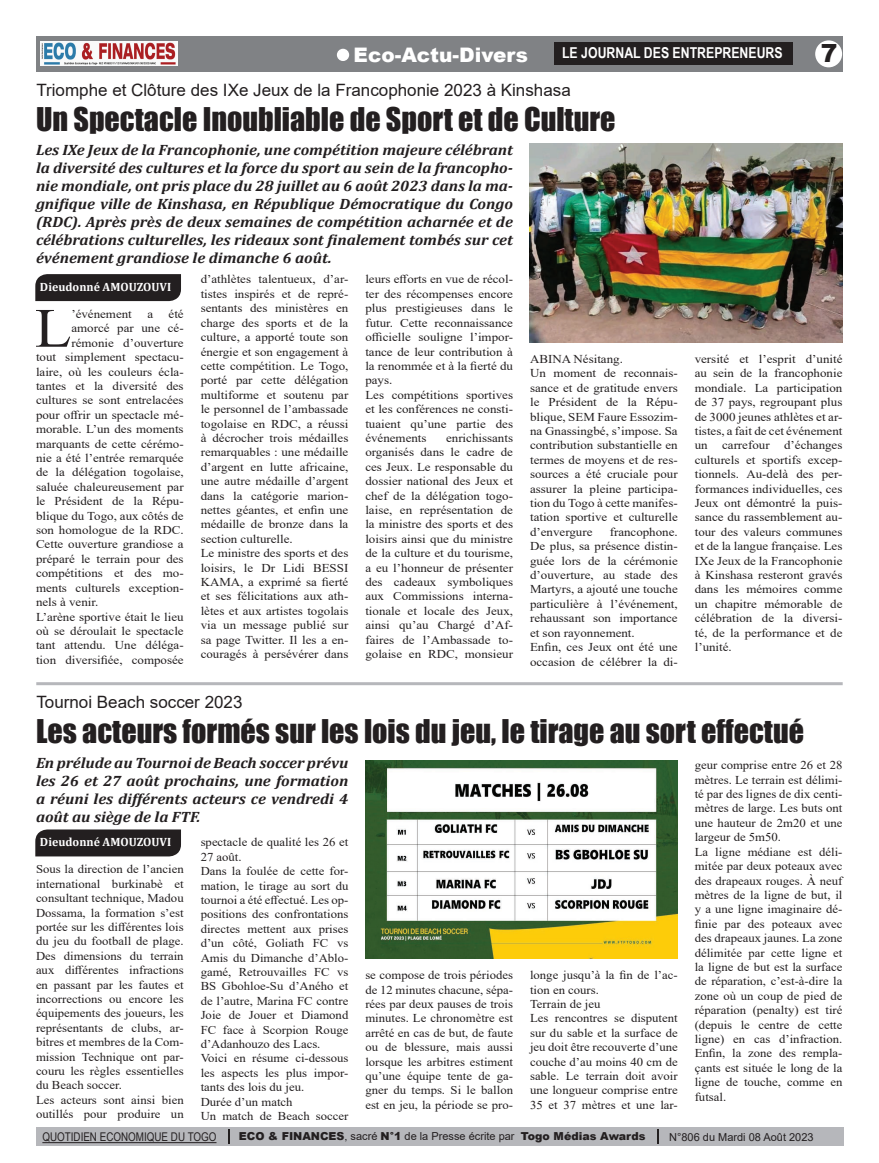
<style>
.page{position:relative;width:879px;height:1163px;background:#fff}
.page>*{position:absolute;margin:0;border:0;box-sizing:border-box;transform-origin:0 0}
.t1{font:55.5px "Times New Roman";color:#231f20;scale:1.08 1}
.t2{font:30px "Impact";color:#231f20}
.t3{font:900 25px "Arial";color:#231f20}
.t4{font:900 20px "Arial";color:#fff}
.t5{font:17px "Arial";color:#231f20}
.t6{font:italic 700 15px/18px "Cambria";color:#231f20;text-align:justify;scale:1.06 1}
.t7{font:700 15px "Arial Narrow";color:#fff}
.t8{font:12px/14.4px "Times New Roman";color:#231f20;scale:1.08 1}
.t9{font:12px/14.4px "Times New Roman";color:#231f20;scale:1.06 1}
.t10{font:700 12px "Cambria";color:#fff}
.t11{font:12px "Arial Narrow";color:#231f20}
.t12{font:900 11px "Arial";color:#231f20}
.t13{font:11px "Arial";color:#231f20}
.s1{font-weight:400}
</style>
<div class="page">
<div style="left:36px;top:36px;width:807px;height:36px;background:#808285"></div>
<div style="left:554px;top:42px;width:238px;height:22px;background:#231f20"></div>
<div style="left:815px;top:40px;width:27px;height:27px;background:#fff;border-radius:50%"></div>
<img style="left:40px;top:42px;width:137px;height:24px">
<div style="left:36px;top:1127px;width:807px;height:18px;background:#b6b7bb"></div>
<hr style="left:42px;top:1141px;width:174px;height:1px;background:#231f20">
<svg style="left:228px;top:1129px;width:2px;height:14px"></svg>
<svg style="left:657px;top:1129px;width:2px;height:14px"></svg>
<div style="left:337px;top:49px;width:12px;height:12px;background:#fff;border-radius:50%"></div>
<hr style="left:36px;top:682px;width:806px;height:3px;background:#b6b7bb">
<img style="left:529px;top:144px;width:313px;height:199px">
<div style="left:35px;top:274px;width:146px;height:27px;background:#231f20"></div>
<div style="left:35px;top:829px;width:146px;height:27px;background:#231f20"></div>
<img style="left:365px;top:760px;width:313px;height:197px">
<h3 class="t4" style="left:353px;top:40px;width:176px">Eco-Actu-Divers</h3>
<p class="t7" style="left:562px;top:41px;width:222px">LE JOURNAL DES ENTREPRENEURS</p>
<h3 class="t5" style="left:36px;top:78px;width:536px">Triomphe et Clôture des IXe Jeux de la Francophonie 2023 à Kinshasa</h3>
<h2 class="t2" style="left:36px;top:96px;width:581px">Un Spectacle Inoubliable de Sport et de Culture</h2>
<p class="t6" style="left:36px;top:141px;width:451px">Les IXe Jeux de la Francophonie, une compétition majeure célébrant la diversité des cultures et la force du sport au sein de la francopho&shy;nie mondiale, ont pris place du 28 juillet au 6 août 2023 dans la ma&shy;gnifique ville de Kinshasa, en République Démocratique du Congo (RDC). Après près de deux semaines de compétition acharnée et de célébrations culturelles, les rideaux sont finalement tombés sur cet événement grandiose le dimanche 6 août.</p>
<h3 class="t3" style="left:821px;top:35px;width:18px">7</h3>
<p class="t10" style="left:40px;top:278px;width:133px">Dieudonné AMOUZOUVI</p>
<h1 class="t1" style="left:35px;top:289px;width:35px">L</h1>
<p class="t8" style="left:71px;top:306px;width:57px">’événement</p>
<p class="t8" style="left:147px;top:306px;width:7px">a</p>
<p class="t8" style="left:169px;top:306px;width:15px">été</p>
<p class="t8" style="left:71px;top:321px;width:105px">amorcé par une cé-</p>
<p class="t8" style="left:71px;top:335px;width:105px">rémonie d’ouverture</p>
<p class="t8" style="left:36px;top:349px;width:138px">tout simplement spectacu-</p>
<p class="t8" style="left:36px;top:364px;width:138px">laire, où les couleurs écla-</p>
<p class="t8" style="left:36px;top:378px;width:138px">tantes et la diversité des</p>
<p class="t8" style="left:36px;top:393px;width:138px">cultures se sont entrelacées</p>
<p class="t8" style="left:36px;top:407px;width:138px">pour offrir un spectacle mé-</p>
<p class="t8" style="left:36px;top:421px;width:138px">morable. L’un des moments</p>
<p class="t8" style="left:36px;top:436px;width:138px">marquants de cette cérémo-</p>
<p class="t8" style="left:36px;top:450px;width:138px">nie a été l’entrée remarquée</p>
<p class="t8" style="left:36px;top:465px;width:138px">de la délégation togolaise,</p>
<p class="t8" style="left:36px;top:479px;width:138px">saluée chaleureusement par</p>
<p class="t8" style="left:36px;top:493px;width:138px">le Président de la Répu-</p>
<p class="t8" style="left:36px;top:508px;width:138px">blique du Togo, aux côtés de</p>
<p class="t8" style="left:36px;top:522px;width:138px">son homologue de la RDC.</p>
<p class="t8" style="left:36px;top:537px;width:138px">Cette ouverture grandiose a</p>
<p class="t8" style="left:36px;top:551px;width:138px">préparé le terrain pour des</p>
<p class="t8" style="left:36px;top:565px;width:138px">compétitions et des mo-</p>
<p class="t8" style="left:36px;top:580px;width:138px">ments culturels exception-</p>
<p class="t8" style="left:36px;top:594px;width:59px">nels à venir.</p>
<p class="t8" style="left:36px;top:609px;width:138px">L’arène sportive était le lieu</p>
<p class="t8" style="left:36px;top:623px;width:138px">où se déroulait le spectacle</p>
<p class="t8" style="left:36px;top:637px;width:138px">tant attendu. Une déléga-</p>
<p class="t8" style="left:36px;top:652px;width:138px">tion diversifiée, composée</p>
<p class="t8" style="left:201px;top:272px;width:138px">d’athlètes talentueux, d’ar&shy;tistes inspirés et de repré&shy;sentants des ministères en charge des sports et de la culture, a apporté toute son énergie et son engagement à cette compétition. Le Togo, porté par cette délégation multiforme et soutenu par le personnel de l’ambassade togolaise en RDC, a réussi à décrocher trois médailles remarquables : une médaille d’argent en lutte africaine, une autre médaille d’argent dans la catégorie marion&shy;nettes géantes, et enfin une médaille de bronze dans la section culturelle.<br>Le ministre des sports et des loisirs, le Dr Lidi BESSI<br>KAMA, a exprimé sa fierté et ses félicitations aux ath&shy;lètes et aux artistes togolais via un message publié sur sa page Twitter. Il les a en&shy;couragés à persévérer dans</p>
<p class="t8" style="left:365px;top:272px;width:138px">leurs efforts en vue de récol&shy;ter des récompenses encore plus prestigieuses dans le futur. Cette reconnaissance officielle souligne l’impor&shy;tance de leur contribution à la renommée et à la fierté du pays.<br>Les compétitions sportives et les conférences ne consti&shy;tuaient qu’une partie des événements</p>
<p class="t8" style="left:365px;top:430px;width:138px;text-align:justify;text-indent:81px">enrichissants organisés dans le cadre de ces Jeux. Le responsable du dossier national des Jeux et chef de la délégation togo&shy;laise, en représentation de la ministre des sports et des loisirs ainsi que du ministre de la culture et du tourisme, a eu l’honneur de présenter des cadeaux symboliques aux Commissions interna&shy;tionale et locale des Jeux, ainsi qu’au Chargé d’Af&shy;faires de l’Ambassade to&shy;golaise en RDC, monsieur</p>
<h3 class="t5" style="left:36px;top:690px;width:207px">Tournoi Beach soccer 2023</h3>
<p class="t8" style="left:530px;top:351px;width:138px">ABINA Nésitang.<br>Un moment de reconnais&shy;sance et de gratitude envers le Président de la Répu&shy;blique, SEM Faure Essozim&shy;na Gnassingbé, s’impose. Sa contribution substantielle en termes de moyens et de res&shy;sources a été cruciale pour assurer la pleine participa&shy;tion du Togo à cette manifes&shy;tation sportive et culturelle d’envergure</p>
<p class="t8" style="left:530px;top:524px;width:138px;text-indent:80px">francophone.<br>De plus, sa présence distin&shy;guée lors de la cérémonie d’ouverture, au stade des<br>Martyrs, a ajouté une touche particulière à l’événement, rehaussant son importance et son rayonnement.<br>Enfin, ces Jeux ont été une occasion de célébrer la di-</p>
<p class="t8" style="left:695px;top:351px;width:138px;text-align:justify">versité et l’esprit d’unité au sein de la francophonie mondiale. La participation de 37 pays, regroupant plus de 3000 jeunes athlètes et ar&shy;tistes, a fait de cet événement un carrefour d’échanges culturels et sportifs excep&shy;tionnels. Au-delà des per&shy;formances individuelles, ces Jeux ont démontré la puis&shy;sance du rassemblement au&shy;tour des valeurs communes et de la langue française. Les IXe Jeux de la Francophonie à Kinshasa resteront gravés dans les mémoires comme un chapitre mémorable de célébration de la diversi&shy;té, de la performance et de l’unité.</p>
<h2 class="t2" style="left:36px;top:708px;width:769px">Les acteurs formés sur les lois du jeu, le tirage au sort effectué</h2>
<p class="t6" style="left:36px;top:752px;width:296px">En prélude au Tournoi de Beach soccer prévu les 26 et 27 août prochains, une formation a réuni les différents acteurs ce vendredi 4 août au siège de la FTF.</p>
<p class="t10" style="left:40px;top:833px;width:133px">Dieudonné AMOUZOUVI</p>
<p class="t9" style="left:36px;top:861px;width:141px">Sous la direction de l’ancien international burkinabè et consultant technique, Madou<br>Dossama, la formation s’est portée sur les différentes lois du jeu du football de plage.<br>Des dimensions du terrain aux différentes infractions en passant par les fautes et incorrections ou encore les équipements des joueurs, les représentants de clubs, ar&shy;bitres et membres de la Com&shy;mission Technique ont par&shy;couru les règles essentielles du Beach soccer.<br>Les acteurs sont ainsi bien outillés pour produire un</p>
<p class="t9" style="left:201px;top:834px;width:141px">spectacle de qualité les 26 et<br>27 août.<br>Dans la foulée de cette for&shy;mation, le tirage au sort du tournoi a été effectué. Les op&shy;positions des confrontations directes mettent aux prises d’un côté, Goliath FC vs<br>Amis du Dimanche d’Ablo&shy;gamé, Retrouvailles FC vs<br>BS Gbohloe-Su d’Aného et de l’autre, Marina FC contre<br>Joie de Jouer et Diamond<br>FC face à Scorpion Rouge d’Adanhouzo des Lacs.<br>Voici en résume ci-dessous les aspects les plus impor&shy;tants des lois du jeu.<br>Durée d’un match<br>Un match de Beach soccer</p>
<p class="t9" style="left:365px;top:967px;width:141px;text-align:justify">se compose de trois périodes de 12 minutes chacune, sépa&shy;rées par deux pauses de trois minutes. Le chronomètre est arrêté en cas de but, de faute ou de blessure, mais aussi lorsque les arbitres estiment qu’une équipe tente de ga&shy;gner du temps. Si le ballon est en jeu, la période se pro-</p>
<p class="t9" style="left:530px;top:967px;width:141px">longe jusqu’à la fin de l’ac&shy;tion en cours.<br>Terrain de jeu<br>Les rencontres se disputent sur du sable et la surface de jeu doit être recouverte d’une couche d’au moins 40 cm de sable. Le terrain doit avoir une longueur comprise entre<br>35 et 37 mètres et une lar-</p>
<p class="t9" style="left:695px;top:757px;width:141px">geur comprise entre 26 et 28 mètres. Le terrain est délimi&shy;té par des lignes de dix centi&shy;mètres de large. Les buts ont une hauteur de 2m20 et une largeur de 5m50.<br>La ligne médiane est déli&shy;mitée par deux poteaux avec des drapeaux rouges. À neuf mètres de la ligne de but, il y a une ligne imaginaire dé&shy;finie par des poteaux avec des drapeaux jaunes. La zone délimitée par cette ligne et la ligne de but est la surface de réparation, c’est-à-dire la zone où un coup de pied de réparation (penalty) est tiré (depuis le centre de cette ligne) en cas d’infraction.<br>Enfin, la zone des rempla&shy;çants est située le long de la ligne de touche, comme en futsal.</p>
<p class="t11" style="left:42px;top:1128px;width:176px">QUOTIDIEN ECONOMIQUE DU TOGO</p>
<p class="t12" style="left:239px;top:1128px;width:408px">ECO &amp; FINANCES<span class="s1">, sacré</span> N°1 <span class="s1">de la Presse écrite par</span> Togo Médias Awards</p>
<p class="t13" style="left:669px;top:1129px;width:146px">N°806 du Mardi 08 Août 2023</p>
</div>
